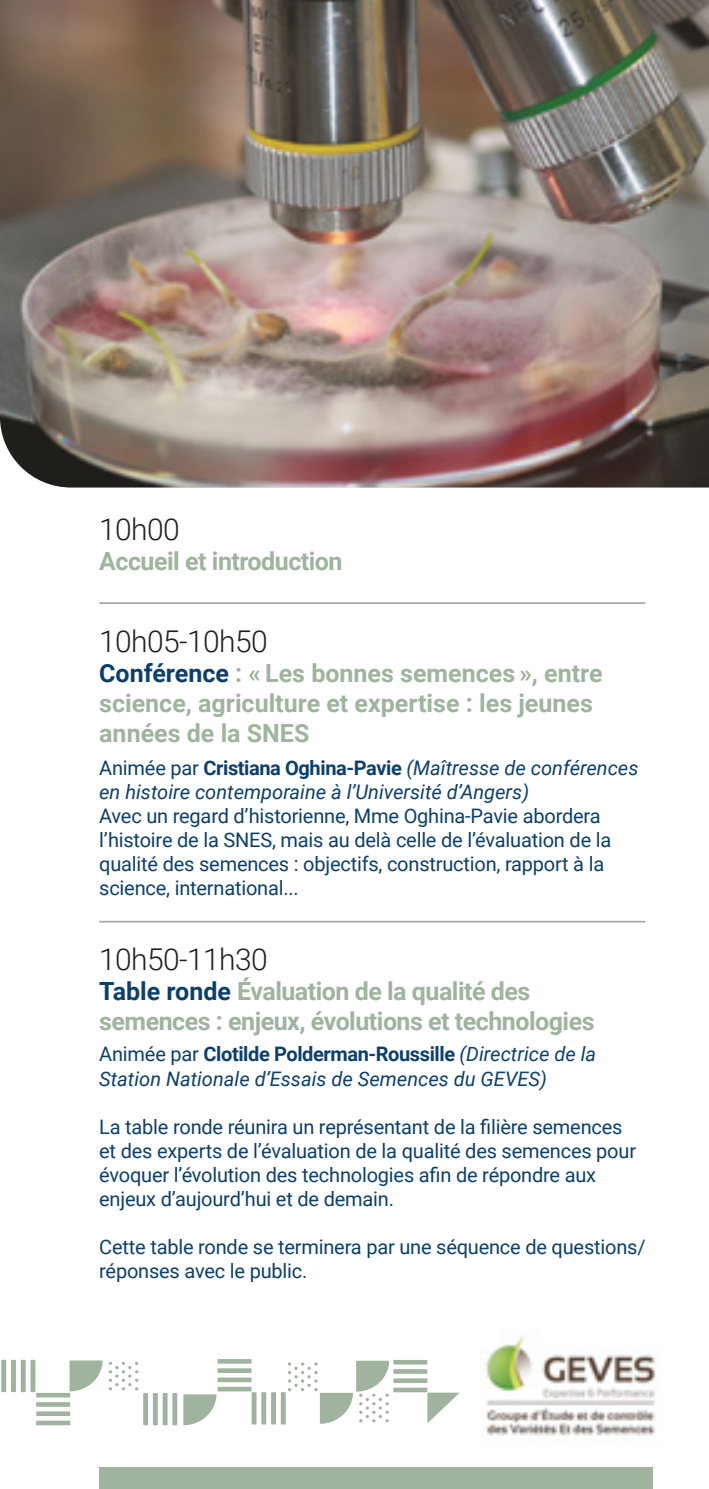
<style>
.page{position:relative;width:709px;height:1489px;background:#fff}
.page>*{position:absolute;margin:0;border:0;box-sizing:border-box;transform-origin:0 0}
.t1{font:300 30px "Roboto";letter-spacing:-.02em;color:#231f20}
.t2{font:700 25px/30px "Roboto";letter-spacing:-.01em;color:#9fb39e}
.t3{font:20px/24px "Roboto";letter-spacing:-.01em;color:#0c3f6c}
.t4{font:italic 20px/24px "Roboto";color:#0c3f6c}
.s1{color:#0c3f6c}
.s2{font-style:normal}
.s3{font-weight:700;font-style:normal}
</style>
<div class="page">
<hr style="left:99px;top:602px;width:546px;height:2px;background:#a8a9ad">
<hr style="left:99px;top:920px;width:546px;height:2px;background:#a8a9ad">
<div style="left:36px;top:1392px;width:34px;height:5px;background:#9fb39e"></div>
<svg style="left:36px;top:1401px;width:34px;height:5px"></svg>
<svg style="left:36px;top:1411px;width:34px;height:4px"></svg>
<div style="left:36px;top:1420px;width:34px;height:5px;background:#9fb39e"></div>
<div style="left:217px;top:1386px;width:35px;height:5px;background:#9fb39e"></div>
<svg style="left:217px;top:1377px;width:35px;height:4px"></svg>
<svg style="left:217px;top:1368px;width:35px;height:4px"></svg>
<div style="left:217px;top:1358px;width:35px;height:5px;background:#9fb39e"></div>
<hr style="left:252px;top:1391px;width:4px;height:33px;background:#9fb39e">
<div style="left:261px;top:1391px;width:5px;height:33px;background:#9fb39e"></div>
<div style="left:271px;top:1391px;width:5px;height:33px;background:#9fb39e"></div>
<div style="left:281px;top:1391px;width:5px;height:33px;background:#9fb39e"></div>
<div style="left:1px;top:1359px;width:5px;height:32px;background:#9fb39e"></div>
<div style="left:11px;top:1359px;width:5px;height:32px;background:#9fb39e"></div>
<div style="left:21px;top:1359px;width:5px;height:32px;background:#9fb39e"></div>
<hr style="left:31px;top:1359px;width:4px;height:32px;background:#9fb39e">
<div style="left:143px;top:1392px;width:5px;height:33px;background:#9fb39e"></div>
<div style="left:153px;top:1392px;width:5px;height:33px;background:#9fb39e"></div>
<hr style="left:163px;top:1392px;width:4px;height:33px;background:#9fb39e">
<div style="left:172px;top:1392px;width:5px;height:33px;background:#9fb39e"></div>
<div style="left:393px;top:1387px;width:34px;height:5px;background:#9fb39e"></div>
<svg style="left:393px;top:1378px;width:34px;height:4px"></svg>
<svg style="left:393px;top:1368px;width:34px;height:5px"></svg>
<div style="left:393px;top:1359px;width:34px;height:5px;background:#9fb39e"></div>
<svg style="left:288px;top:1362px;width:29px;height:28px"></svg>
<svg style="left:359px;top:1393px;width:30px;height:29px"></svg>
<svg style="left:109px;top:1361px;width:29px;height:29px"></svg>
<svg style="left:356px;top:1360px;width:33px;height:31px"></svg>
<svg style="left:183px;top:1394px;width:33px;height:31px"></svg>
<svg style="left:320px;top:1392px;width:33px;height:31px"></svg>
<svg style="left:70px;top:1360px;width:33px;height:31px"></svg>
<svg style="left:427px;top:1392px;width:32px;height:30px"></svg>
<div style="left:99px;top:1467px;width:553px;height:21px;background:#9fb39e"></div>
<img style="left:0;top:0;width:709px;height:487px">
<img style="left:480px;top:1328px;width:176px;height:108px">
<p class="t1" style="left:99px;top:508px;width:82px">10h00</p>
<p class="t2" style="left:99px;top:545px;width:245px">Accueil et introduction</p>
<p class="t1" style="left:99px;top:620px;width:170px">10h05-10h50</p>
<p class="t2" style="left:99px;top:657px;width:505px"><span class="s1">Conférence</span> : « Les bonnes semences », entre science, agriculture et expertise : les jeunes années de la SNES</p>
<p class="t4" style="left:99px;top:755px;width:540px"><span class="s2">Animée par</span> <span class="s3">Cristiana Oghina-Pavie</span> (Maîtresse de conférences en histoire contemporaine à l’Université d’Angers)</p>
<p class="t3" style="left:99px;top:803px;width:513px">Avec un regard d’historienne, Mme Oghina-Pavie abordera l’histoire de la SNES, mais au delà celle de l’évaluation de la qualité des semences : objectifs, construction, rapport à la science, international...</p>
<p class="t1" style="left:99px;top:938px;width:170px">10h50-11h30</p>
<p class="t2" style="left:99px;top:975px;width:497px"><span class="s1">Table ronde</span> Évaluation de la qualité des semences : enjeux, évolutions et technologies</p>
<p class="t4" style="left:99px;top:1041px;width:498px"><span class="s2">Animée par</span> <span class="s3">Clotilde Polderman-Roussille</span> (Directrice de la<br>Station Nationale d’Essais de Semences du GEVES)</p>
<p class="t3" style="left:99px;top:1113px;width:538px">La table ronde réunira un représentant de la filière semences et des experts de l’évaluation de la qualité des semences pour évoquer l’évolution des technologies afin de répondre aux enjeux d’aujourd’hui et de demain.</p>
<p class="t3" style="left:99px;top:1233px;width:548px">Cette table ronde se terminera par une séquence de questions/ réponses avec le public.</p>
</div>
